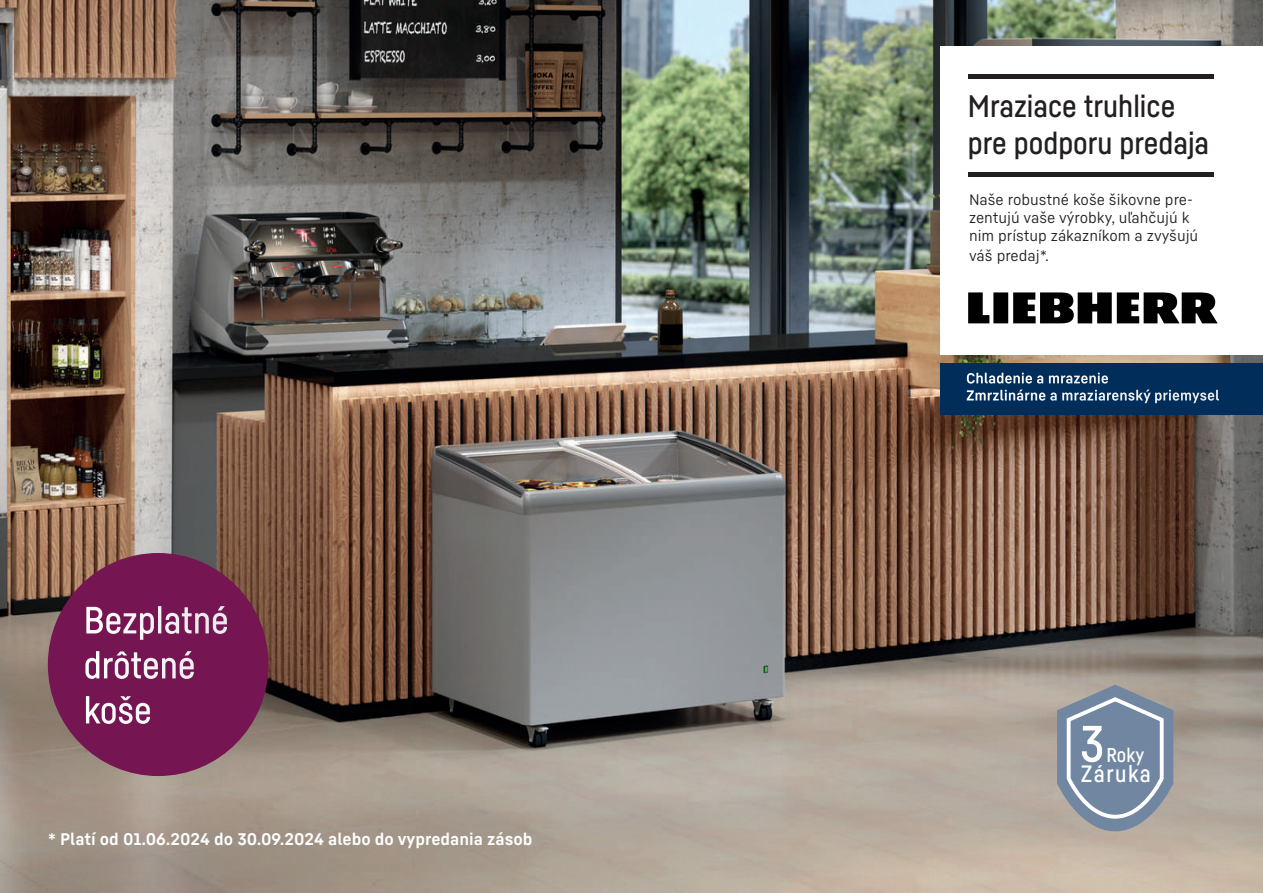
<style>
.page{position:relative;width:1263px;height:893px;background:#fff}
.page>*{position:absolute;margin:0;border:0;box-sizing:border-box;transform-origin:0 0}
.t1{font:50.25px "Liebherr Head";color:#fff}
.t2{font:37.5px/45px "Liebherr Head";color:#fff}
.t3{font:30.75px/36.9px "Liebherr Head";color:#231f20}
.t4{font:23.25px "Liebherr Head";letter-spacing:.065em;color:#fff}
.t5{font:19.65px "Liebherr Head";color:#fff}
.t6{font:700 16.5px "Liebherr Text";color:#fff}
.t7{font:15px/18px "Liebherr Text";color:#231f20}
.t8{font:700 14.25px/17.1px "Liebherr Text";color:#fff}
</style>
<div class="page">
<img style="left:0;top:0;width:1263px;height:893px">
<div style="left:48px;top:553px;width:221px;height:223px;background:#751552;border-radius:50%"></div>
<svg style="left:1057px;top:685px;width:116px;height:146px;background:#8896a7"></svg>
<div style="left:940px;top:363px;width:323px;height:52px;background:#002d5a"></div>
<div style="left:940px;top:46px;width:323px;height:309px;background:#fff"></div>
<svg style="left:968px;top:292px;width:250px;height:31px"></svg>
<hr style="left:968px;top:172px;width:245px;height:4px;background:#231f20">
<hr style="left:968px;top:74px;width:245px;height:4px;background:#231f20">
<h2 class="t2" style="left:84px;top:597px;width:147px">Bezplatné drôtené koše</h2>
<p class="t6" style="left:48px;top:828px;width:486px">* Platí od 01.06.2024 do 30.09.2024 alebo do vypredania zásob</p>
<h3 class="t3" style="left:968px;top:87px;width:243px">Mraziace truhlice pre podporu predaja</h3>
<p class="t7" style="left:969px;top:190px;width:231px">Naše robustné koše šikovne pre&shy;zentujú vaše výrobky, uľahčujú k nim prístup zákazníkom a zvyšujú</p>
<p class="t7" style="left:969px;top:246px;width:82px">váš predaj*.</p>
<p class="t8" style="left:966px;top:369px;width:255px">Chladenie a mrazenie<br>Zmrzlinárne a mraziarenský priemysel</p>
<h1 class="t1" style="left:1080px;top:713px;width:26px">3</h1>
<h3 class="t5" style="left:1106px;top:743px;width:39px">Roky</h3>
<h3 class="t4" style="left:1081px;top:760px;width:71px">Záruka</h3>
</div>
